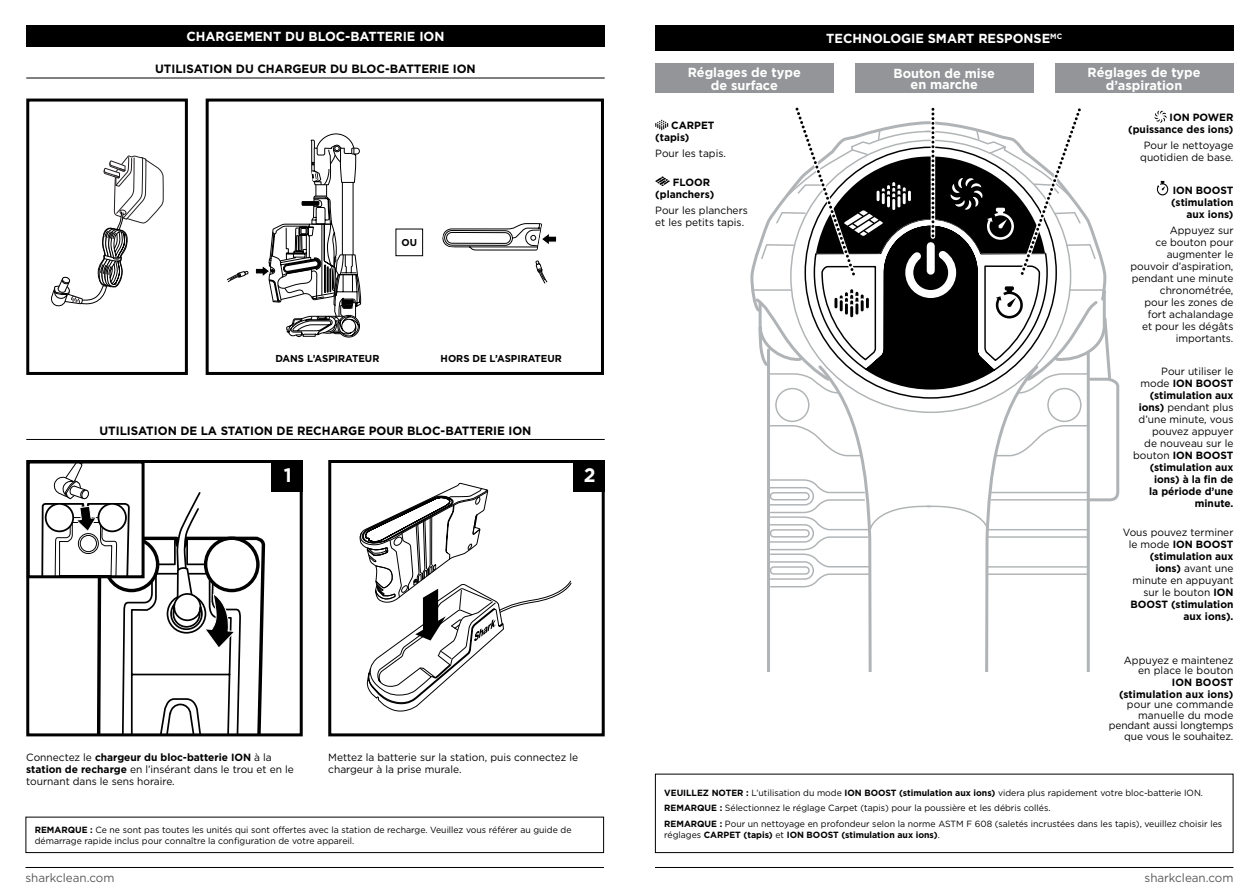
<style>
.page{position:relative;width:1259px;height:893px;background:#fff}
.page>*{position:absolute;margin:0;border:0;box-sizing:border-box;transform-origin:0 0}
.t1{font:700 19.5px "Gotham";color:#fff}
.t2{font:700 13.2px/13.5px "Gotham";color:#fff;text-align:center}
.t3{font:700 12px "Gotham";color:#000}
.t4{font:12px "Gotham";color:#58595b}
.t5{font:10.5px/12px "Gotham";color:#000;text-align:right}
.t6{font:700 10.5px/12px "Gotham";color:#000;text-align:right}
.t7{font:700 10.05px "Gotham";color:#000}
.t8{font:9px/15.5px "Gotham";color:#000}
.t9{font:700 9px "Gotham";color:#000}
.s1{font-weight:700}
.s2{font-weight:400}
</style>
<div class="page">
<hr style="left:655px;top:867px;width:578px;height:1px;background:#000">
<hr style="left:26px;top:867px;width:578px;height:1px;background:#000">
<div style="left:26px;top:26px;width:579px;height:21px;background:#000"></div>
<div style="left:26px;top:99px;width:162px;height:276px;border:3px solid #000"></div>
<svg style="left:51px;top:156px;width:113px;height:150px"></svg>
<div style="left:206px;top:99px;width:398px;height:276px;border:3px solid #000"></div>
<svg style="left:442px;top:223px;width:115px;height:60px"></svg>
<div style="left:395px;top:229px;width:28px;height:27px;border:1px solid #000"></div>
<svg style="left:227px;top:134px;width:134px;height:203px"></svg>
<svg style="left:360px;top:483px;width:211px;height:228px"></svg>
<div style="left:328px;top:460px;width:277px;height:276px;border:3px solid #000"></div>
<div style="left:573px;top:460px;width:32px;height:32px;background:#000"></div>
<div style="left:26px;top:460px;width:277px;height:276px;border:3px solid #000"></div>
<div style="left:271px;top:460px;width:32px;height:32px;background:#000"></div>
<div style="left:27px;top:460px;width:118px;height:118px;border:3px solid #000"></div>
<hr style="left:26px;top:439px;width:579px;height:1px;background:#000">
<hr style="left:26px;top:78px;width:579px;height:1px;background:#000">
<div style="left:26px;top:817px;width:578px;height:36px;border:1px solid #000"></div>
<svg style="left:41px;top:461px;width:224px;height:274px"></svg>
<div style="left:655px;top:25px;width:578px;height:26px;background:#000"></div>
<div style="left:655px;top:64px;width:178px;height:29px;background:#939598"></div>
<div style="left:855px;top:64px;width:178px;height:29px;background:#939598"></div>
<div style="left:1054px;top:64px;width:179px;height:29px;background:#939598"></div>
<div style="left:655px;top:774px;width:578px;height:79px;border:1px solid #000"></div>
<svg style="left:750px;top:267px;width:68px;height:405px"></svg>
<svg style="left:1041px;top:503px;width:49px;height:169px"></svg>
<svg style="left:818px;top:503px;width:223px;height:169px"></svg>
<svg style="left:752px;top:107px;width:368px;height:396px"></svg>
<svg style="left:1154px;top:111px;width:12px;height:12px"></svg>
<svg style="left:655px;top:120px;width:13px;height:10px"></svg>
<svg style="left:655px;top:176px;width:15px;height:10px"></svg>
<svg style="left:1157px;top:181px;width:11px;height:14px"></svg>
<p class="t2" style="left:186px;top:30px;width:259px">CHARGEMENT DU BLOC-BATTERIE ION</p>
<p class="t3" style="left:155px;top:61px;width:322px">UTILISATION DU CHARGEUR DU BLOC-BATTERIE ION</p>
<p class="t7" style="left:401px;top:236px;width:17px">OU</p>
<p class="t7" style="left:275px;top:351px;width:106px">DANS L’ASPIRATEUR</p>
<p class="t7" style="left:440px;top:351px;width:123px">HORS DE L’ASPIRATEUR</p>
<p class="t3" style="left:99px;top:423px;width:433px">UTILISATION DE LA STATION DE RECHARGE POUR BLOC-BATTERIE ION</p>
<h1 class="t1" style="left:284px;top:462px;width:9px">1</h1>
<h1 class="t1" style="left:584px;top:462px;width:13px">2</h1>
<p class="t5" style="left:26px;top:751px;width:269px;text-align:left">Connectez le <span class="s1">chargeur du bloc-batterie ION</span> à la <span class="s1">station de recharge</span> en l’insérant dans le trou et en le tournant dans le sens horaire.</p>
<p class="t5" style="left:328px;top:751px;width:251px;text-align:left">Mettez la batterie sur la station, puis connectez le chargeur à la prise murale.</p>
<p class="t8" style="left:35px;top:825px;width:538px;line-height:10.5px"><span class="s1">REMARQUE :</span> Ce ne sont pas toutes les unités qui sont offertes avec la station de recharge. Veuillez vous référer au guide de démarrage rapide inclus pour connaître la configuration de votre appareil.</p>
<p class="t2" style="left:826px;top:32px;width:237px">TECHNOLOGIE SMART RESPONSE<sup>MC</sup></p>
<p class="t2" style="left:688px;top:65px;width:115px">Réglages de type de surface</p>
<p class="t2" style="left:893px;top:68px;width:103px;line-height:11.2px">Bouton de mise en marche</p>
<p class="t2" style="left:1087px;top:65px;width:115px">Réglages de type d’aspiration</p>
<p class="t6" style="left:655px;top:119px;width:61px;text-align:left;text-indent:16px">CARPET (tapis)</p>
<p class="t5" style="left:655px;top:147px;width:72px">Pour les tapis.</p>
<p class="t6" style="left:655px;top:176px;width:60px;text-align:left;text-indent:18px">FLOOR (planchers)</p>
<p class="t5" style="left:655px;top:204px;width:94px;text-align:left">Pour les planchers et les petits tapis.</p>
<p class="t6" style="left:1128px;top:111px;width:107px">ION POWER (puissance des ions)</p>
<p class="t5" style="left:1140px;top:139px;width:95px;text-align:center">Pour le nettoyage quotidien de base.</p>
<p class="t6" style="left:1171px;top:184px;width:64px">ION BOOST (stimulation aux ions)</p>
<p class="t5" style="left:1130px;top:224px;width:105px">Appuyez sur<br>ce bouton pour augmenter le pouvoir d’aspiration, pendant une minute chronométrée,<br>pour les zones de fort achalandage<br>et pour les dégâts importants.</p>
<p class="t6" style="left:1133px;top:365px;width:102px"><span class="s2">Pour utiliser le mode</span> ION BOOST (stimulation aux ions) <span class="s2">pendant plus d’une minute, vous pouvez appuyer<br>de nouveau sur le bouton</span> ION BOOST (stimulation aux ions) à la fin de<br>la période d’une minute.</p>
<p class="t5" style="left:1122px;top:526px;width:112px">Vous pouvez terminer le mode <span class="s1">ION BOOST (stimulation aux ions)</span> avant une minute en appuyant sur le bouton <span class="s1">ION<br>BOOST (stimulation aux ions).</span></p>
<p class="t5" style="left:1124px;top:654px;width:111px;line-height:10.5px">Appuyez e maintenez en place le bouton</p>
<p class="t6" style="left:1119px;top:676px;width:116px">ION BOOST (stimulation aux ions)</p>
<p class="t5" style="left:1108px;top:699px;width:126px;line-height:10.5px">pour une commande manuelle du mode pendant aussi longtemps que vous le souhaitez.</p>
<p class="t8" style="left:664px;top:785px;width:559px"><span class="s1">VEUILLEZ NOTER :</span> L’utilisation du mode <span class="s1">ION BOOST (stimulation aux ions)</span> videra plus rapidement votre bloc-batterie ION.<br><span class="s1">REMARQUE :</span> Sélectionnez le réglage Carpet (tapis) pour la poussière et les débris collés.<br><span class="s1">REMARQUE :</span> Pour un nettoyage en profondeur selon la norme ASTM F 608 (saletés incrustées dans les tapis), veuillez choisir les</p>
<p class="t9" style="left:664px;top:829px;width:277px"><span class="s2">réglages</span> CARPET (tapis) <span class="s2">et</span> ION BOOST (stimulation aux ions)<span class="s2">.</span></p>
<p class="t4" style="left:26px;top:870px;width:90px">sharkclean.com</p>
<p class="t4" style="left:1144px;top:870px;width:90px">sharkclean.com</p>
</div>
